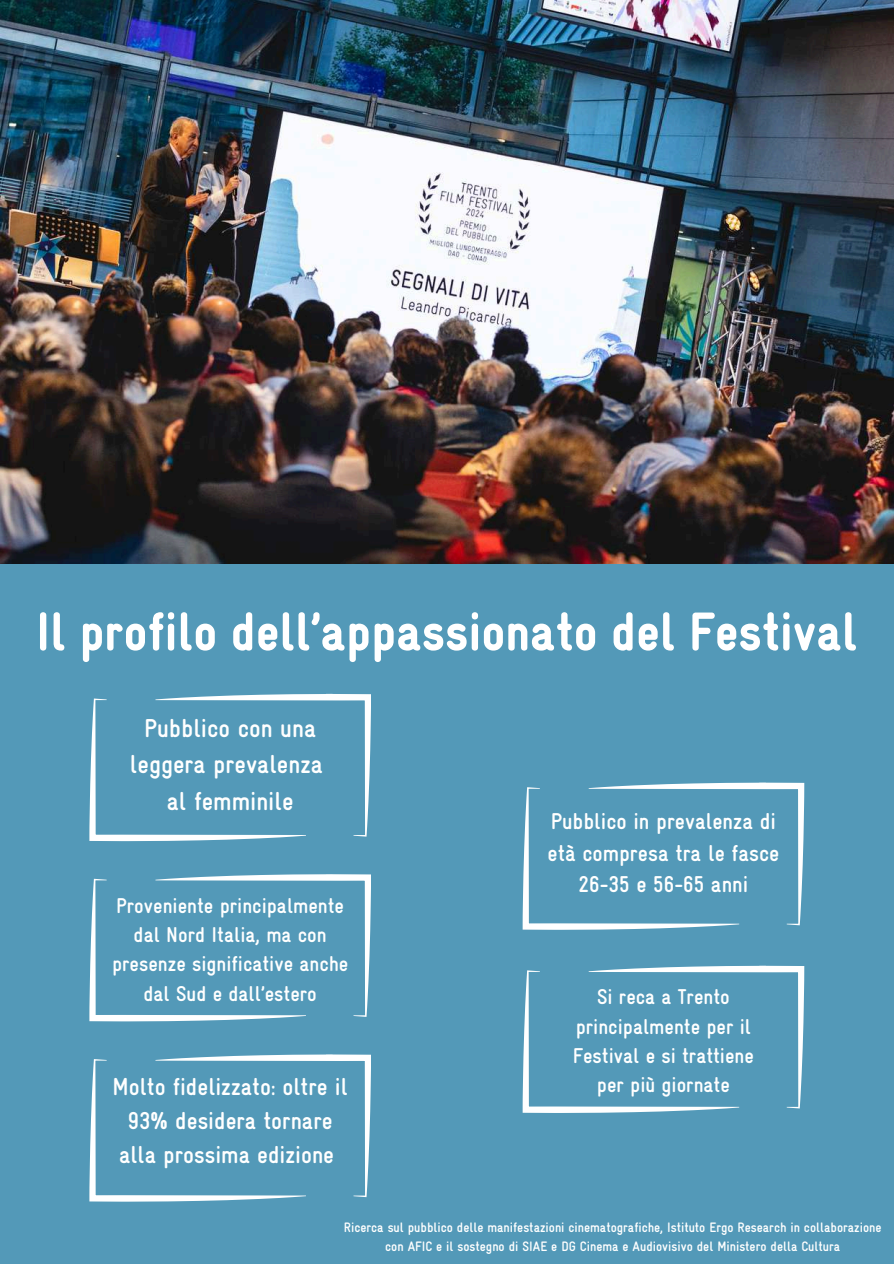
<style>
.page{position:relative;width:894px;height:1264px;background:#fff}
.page>*{position:absolute;margin:0;border:0;box-sizing:border-box;transform-origin:0 0}
.t1{font:900 54.6px "Gravur Condensed";color:#fff}
.t2{font:700 25.95px/36.3px "Gravur Condensed";color:#fff;text-align:center}
.t3{font:700 24.45px/33.8px "Gravur Condensed";color:#fff;text-align:center}
.t4{font:700 22.95px/31.5px "Gravur Condensed";color:#fff;text-align:center}
.t5{font:700 21.45px/29.2px "Gravur Condensed";color:#fff;text-align:center}
.t6{font:700 13.8px/19px "Gravur Condensed";color:#fff;text-align:center}
</style>
<div class="page">
<div style="left:0;top:0;width:893px;height:1263px;background:#5399b8"></div>
<img style="left:0;top:0;width:893px;height:564px">
<svg style="left:89px;top:694px;width:282px;height:147px"></svg>
<svg style="left:522px;top:782px;width:281px;height:147px"></svg>
<svg style="left:89px;top:874px;width:282px;height:147px"></svg>
<svg style="left:522px;top:965px;width:281px;height:147px"></svg>
<svg style="left:89px;top:1054px;width:282px;height:147px"></svg>
<h1 class="t1" style="left:36px;top:609px;width:822px">Il profilo dell’appassionato del Festival</h1>
<h2 class="t2" style="left:130px;top:712px;width:194px">Pubblico con una leggera prevalenza al femminile</h2>
<h3 class="t5" style="left:112px;top:892px;width:238px">Proveniente principalmente dal Nord Italia, ma con presenze significative anche dal Sud e dall’estero</h3>
<h3 class="t4" style="left:547px;top:807px;width:233px">Pubblico in prevalenza di età compresa tra le fasce<br>26-35 e 56-65 anni</h3>
<h3 class="t5" style="left:572px;top:984px;width:182px">Si reca a Trento principalmente per il<br>Festival e si trattiene</h3>
<h3 class="t3" style="left:113px;top:1072px;width:236px">Molto fidelizzato: oltre il</h3>
<h3 class="t5" style="left:596px;top:1072px;width:134px">per più giornate</h3>
<h3 class="t3" style="left:119px;top:1105px;width:216px">93% desidera tornare alla prossima edizione</h3>
<p class="t6" style="left:344px;top:1218px;width:539px">Ricerca sul pubblico delle manifestazioni cinematografiche, Istituto Ergo Research in collaborazione con AFIC e il sostegno di SIAE e DG Cinema e Audiovisivo del Ministero della Cultura</p>
</div>
